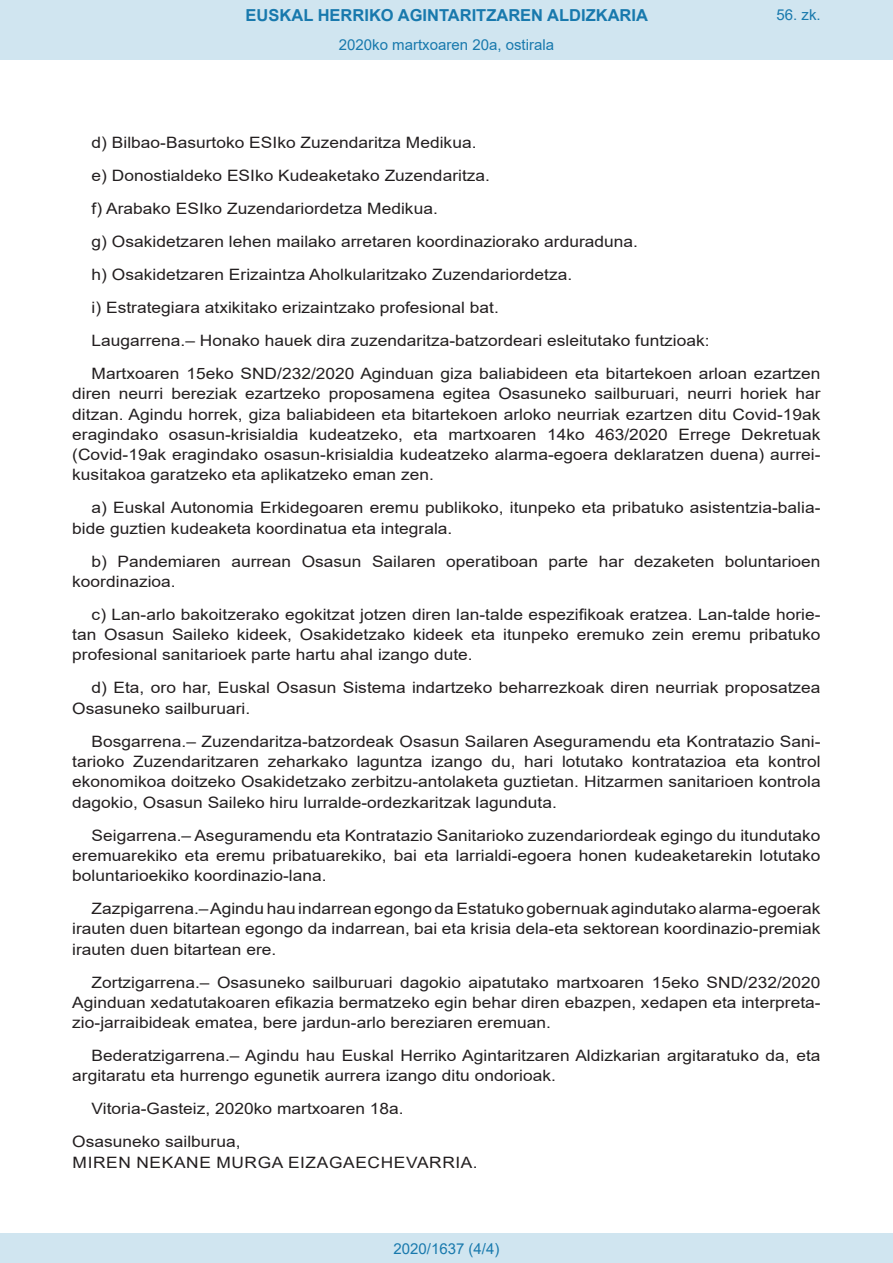
<style>
.page{position:relative;width:893px;height:1263px;background:#fff}
.page>*{position:absolute;margin:0;border:0;box-sizing:border-box;transform-origin:0 0}
.t1{font:700 16.5px "Arial";color:#1879ad}
.BOPVDetalle{font:15.6px/20.2px "Arial";color:#231f20;text-align:justify;scale:1.11 1}
.BOPVFirmaLugFec{font:15.6px "Arial";color:#231f20;scale:1.11 1}
.BOPVFirmaNombre{font:15.6px "Arial";letter-spacing:.035em;color:#231f20;scale:1.11 1}
.BOPVFirmaPuesto{font:15.6px "Arial";color:#231f20;scale:1.11 1}
.Paginacion_Centro{font:15px "Arial";color:#1879ad}
</style>
<div class="page">
<div style="left:0;top:0;width:893px;height:60px;background:#d0e5f0"></div>
<div style="left:0;top:1233px;width:893px;height:30px;background:#d0e5f0"></div>
<p class="t1" style="left:246px;top:3px;width:404px">EUSKAL HERRIKO AGINTARITZAREN ALDIZKARIA</p>
<p class="Paginacion_Centro" style="left:339px;top:35px;width:217px">2020ko martxoaren 20a, ostirala</p>
<p class="Paginacion_Centro" style="left:776px;top:5px;width:46px">56. zk.</p>
<p class="BOPVDetalle" style="left:92px;top:132px;width:348px">d) Bilbao-Basurtoko ESIko Zuzendaritza Medikua.</p>
<p class="BOPVDetalle" style="left:92px;top:165px;width:360px">e) Donostialdeko ESIko Kudeaketako Zuzendaritza.</p>
<p class="BOPVDetalle" style="left:92px;top:198px;width:313px">f) Arabako ESIko Zuzendariordetza Medikua.</p>
<p class="BOPVDetalle" style="left:92px;top:231px;width:494px">g) Osakidetzaren lehen mailako arretaren koordinaziorako arduraduna.</p>
<p class="BOPVDetalle" style="left:92px;top:264px;width:435px">h) Osakidetzaren Erizaintza Aholkularitzako Zuzendariordetza.</p>
<p class="BOPVDetalle" style="left:92px;top:297px;width:368px">i) Estrategiara atxikitako erizaintzako profesional bat.</p>
<p class="BOPVDetalle" style="left:92px;top:330px;width:558px">Laugarrena.– Honako hauek dira zuzendaritza-batzordeari esleitutako funtzioak:</p>
<p class="BOPVDetalle" style="left:72px;top:363px;width:676px;text-indent:19px">Martxoaren 15eko SND/232/2020 Aginduan giza baliabideen eta bitartekoen arloan ezartzen diren neurri bereziak ezartzeko proposamena egitea Osasuneko sailburuari, neurri horiek har ditzan. Agindu horrek, giza baliabideen eta bitartekoen arloko neurriak ezartzen ditu Covid-19ak eragindako osasun-krisialdia kudeatzeko, eta martxoaren 14ko 463/2020 Errege Dekretuak (Covid-19ak eragindako osasun-krisialdia kudeatzeko alarma-egoera deklaratzen duena) aurrei&shy;kusitakoa garatzeko eta aplikatzeko eman zen.</p>
<p class="BOPVDetalle" style="left:72px;top:498px;width:676px;text-indent:19px">a) Euskal Autonomia Erkidegoaren eremu publikoko, itunpeko eta pribatuko asistentzia-balia&shy;bide guztien kudeaketa koordinatua eta integrala.</p>
<p class="BOPVDetalle" style="left:72px;top:551px;width:676px;text-indent:19px">b) Pandemiaren aurrean Osasun Sailaren operatiboan parte har dezaketen boluntarioen koordinazioa.</p>
<p class="BOPVDetalle" style="left:72px;top:604px;width:676px;text-indent:19px">c) Lan-arlo bakoitzerako egokitzat jotzen diren lan-talde espezifikoak eratzea. Lan-talde horie&shy;tan Osasun Saileko kideek, Osakidetzako kideek eta itunpeko eremuko zein eremu pribatuko profesional sanitarioek parte hartu ahal izango dute.</p>
<p class="BOPVDetalle" style="left:72px;top:678px;width:676px;text-indent:19px">d) Eta, oro har, Euskal Osasun Sistema indartzeko beharrezkoak diren neurriak proposatzea<br>Osasuneko sailburuari.</p>
<p class="BOPVDetalle" style="left:72px;top:731px;width:676px;text-indent:19px">Bosgarrena.– Zuzendaritza-batzordeak Osasun Sailaren Aseguramendu eta Kontratazio Sani&shy;tarioko Zuzendaritzaren zeharkako laguntza izango du, hari lotutako kontratazioa eta kontrol ekonomikoa doitzeko Osakidetzako zerbitzu-antolaketa guztietan. Hitzarmen sanitarioen kontrola dagokio, Osasun Saileko hiru lurralde-ordezkaritzak lagunduta.</p>
<p class="BOPVDetalle" style="left:72px;top:825px;width:676px;text-indent:19px">Seigarrena.– Aseguramendu eta Kontratazio Sanitarioko zuzendariordeak egingo du itundutako eremuarekiko eta eremu pribatuarekiko, bai eta larrialdi-egoera honen kudeaketarekin lotutako boluntarioekiko koordinazio-lana.</p>
<p class="BOPVDetalle" style="left:72px;top:898px;width:676px;text-indent:19px">Zazpigarrena.– Agindu hau indarrean egongo da Estatuko gobernuak agindutako alarma-egoerak irauten duen bitartean egongo da indarrean, bai eta krisia dela-eta sektorean koordinazio-premiak irauten duen bitartean ere.</p>
<p class="BOPVDetalle" style="left:72px;top:972px;width:676px;text-indent:19px">Zortzigarrena.– Osasuneko sailburuari dagokio aipatutako martxoaren 15eko SND/232/2020<br>Aginduan xedatutakoaren efikazia bermatzeko egin behar diren ebazpen, xedapen eta interpreta&shy;zio-jarraibideak ematea, bere jardun-arlo bereziaren eremuan.</p>
<p class="BOPVDetalle" style="left:72px;top:1045px;width:676px;text-indent:19px">Bederatzigarrena.– Agindu hau Euskal Herriko Agintaritzaren Aldizkarian argitaratuko da, eta argitaratu eta hurrengo egunetik aurrera izango ditu ondorioak.</p>
<p class="BOPVFirmaLugFec" style="left:92px;top:1098px;width:283px">Vitoria-Gasteiz, 2020ko martxoaren 18a.</p>
<p class="BOPVFirmaPuesto" style="left:72px;top:1131px;width:153px">Osasuneko sailburua,</p>
<p class="BOPVFirmaNombre" style="left:73px;top:1151px;width:366px">MIREN NEKANE MURGA EIZAGAECHEVARRIA.</p>
<p class="Paginacion_Centro" style="left:393px;top:1238px;width:107px">2020/1637 (4/4)</p>
</div>
